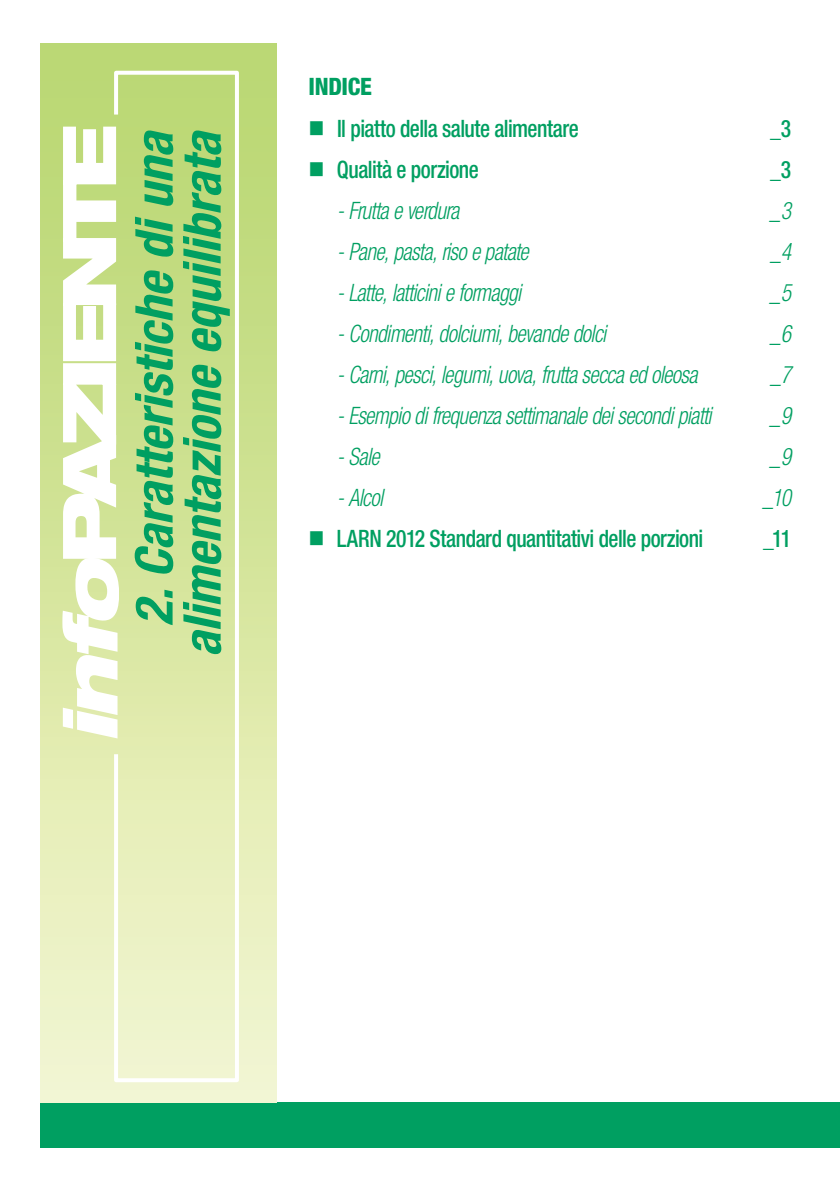
<style>
.page{position:relative;width:840px;height:1191px;background:#fff}
.page>*{position:absolute;margin:0;border:0;box-sizing:border-box;transform-origin:0 0}
.t1{font:italic 700 condensed 52px/48px "Helvetica Neue";color:#009f61;text-align:center}
.t2{font:italic 300 condensed 24px "Helvetica Neue";letter-spacing:-.025em;color:#009f61;scale:.9 1}
.t3{font:500 condensed 24px "Helvetica Neue";letter-spacing:-.025em;color:#009f61;scale:.9 1}
.t4{font:800 condensed 24px "Helvetica Neue";letter-spacing:-.015em;color:#009f61}
</style>
<div class="page">
<div style="left:40px;top:1102px;width:799px;height:45px;background:#009f61"></div>
<div style="left:40px;top:43px;width:236px;height:1059px;background:linear-gradient(to bottom,#b6d56b,#f5f6d3)"></div>
<svg style="left:112px;top:69px;width:129px;height:1015px;background:#d7e7a4"></svg>
<svg style="left:62px;top:127px;width:56px;height:611px"></svg>
<h1 class="t1" style="left:129px;top:657px;width:528px;rotate:-90deg">2. Caratteristiche di una alimentazione equilibrata</h1>
<p class="t4" style="left:308px;top:72px;width:65px">INDICE</p>
<p class="t3" style="left:337px;top:114px;width:270px">Il piatto della salute alimentare</p>
<p class="t3" style="left:769px;top:114px;width:25px">_3</p>
<p class="t3" style="left:337px;top:155px;width:159px">Qualità e porzione</p>
<p class="t3" style="left:769px;top:155px;width:25px">_3</p>
<p class="t2" style="left:337px;top:196px;width:137px">- Frutta e verdura</p>
<p class="t2" style="left:769px;top:196px;width:25px">_3</p>
<p class="t2" style="left:337px;top:237px;width:214px">- Pane, pasta, riso e patate</p>
<p class="t2" style="left:770px;top:237px;width:25px">_4</p>
<p class="t2" style="left:337px;top:278px;width:206px">- Latte, latticini e formaggi</p>
<p class="t2" style="left:769px;top:278px;width:25px">_5</p>
<p class="t2" style="left:337px;top:319px;width:300px">- Condimenti, dolciumi, bevande dolci</p>
<p class="t2" style="left:769px;top:319px;width:25px">_6</p>
<p class="t2" style="left:337px;top:360px;width:402px">- Carni, pesci, legumi, uova, frutta secca ed oleosa</p>
<p class="t2" style="left:770px;top:360px;width:25px">_7</p>
<p class="t2" style="left:337px;top:401px;width:417px">- Esempio di frequenza settimanale dei secondi piatti</p>
<p class="t2" style="left:769px;top:401px;width:25px">_9</p>
<p class="t2" style="left:337px;top:442px;width:49px">- Sale</p>
<p class="t2" style="left:769px;top:442px;width:25px">_9</p>
<p class="t2" style="left:337px;top:483px;width:53px">- Alcol</p>
<p class="t2" style="left:762px;top:483px;width:33px">_10</p>
<p class="t3" style="left:336px;top:524px;width:408px">LARN 2012 Standard quantitativi delle porzioni</p>
<p class="t3" style="left:762px;top:524px;width:33px">_11</p>
</div>
